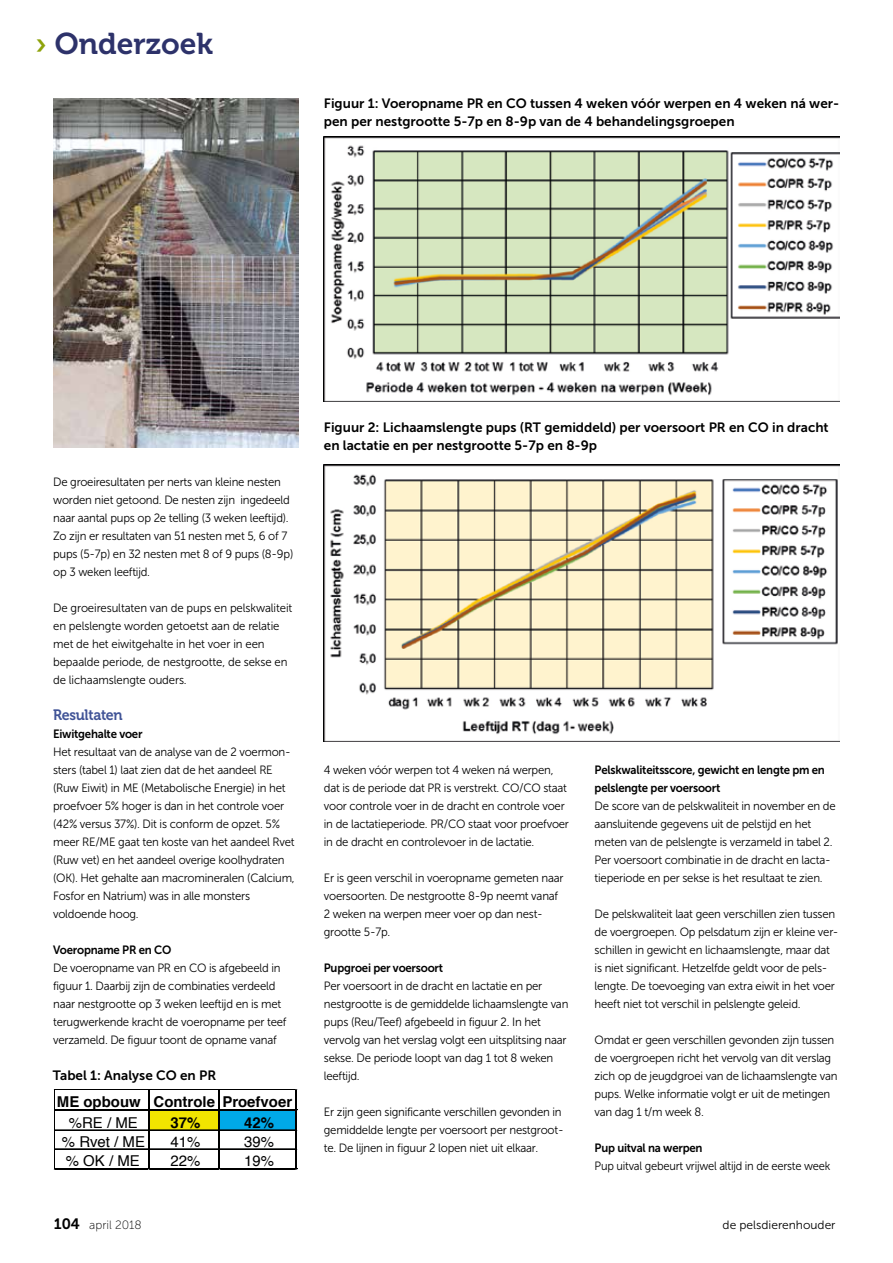
<style>
.page{position:relative;width:893px;height:1263px;background:#fff}
.page>*{position:absolute;margin:0;border:0;box-sizing:border-box;transform-origin:0 0}
.t1{font:30px "Museo 700";color:#2d326a}
.t2{font:15px "Helvetica";color:#000}
.t3{font:700 15px "Helvetica";color:#000}
.t4{font:15px "Museo 700";letter-spacing:-.02em;color:#415497;scale:.95 1}
.t5{font:13.5px/18px "Museo Sans 700";color:#000}
.t6{font:12px/18px "Museo Sans 300";letter-spacing:-.02em;color:#000;scale:.95 1}
.t7{font:12px/18px "Museo Sans 700";letter-spacing:-.02em;color:#000;scale:.95 1}
.t8{font:12px "Museo Sans 300";letter-spacing:-.02em;color:#000;scale:.93 1}
.t9{font:12px "Museo Sans 300";color:#000}
.t10{font:12px "Museo Sans 100";color:#000}
.s1{color:#8ea30b}
.s2{font-family:"Museo 700";font-size:15px}
</style>
<div class="page">
<img style="left:53px;top:99px;width:245px;height:348px">
<div style="left:149px;top:1110px;width:71px;height:21px;background:#f1e400"></div>
<div style="left:219px;top:1110px;width:78px;height:21px;background:#00a9e8"></div>
<hr style="left:55px;top:1089px;width:242px;height:1px;background:#000">
<hr style="left:55px;top:1109px;width:242px;height:2px;background:#000">
<hr style="left:55px;top:1129px;width:93px;height:1px;background:#010202">
<hr style="left:55px;top:1130px;width:93px;height:1px;background:#000">
<hr style="left:150px;top:1129px;width:68px;height:1px;background:#010202">
<hr style="left:150px;top:1130px;width:68px;height:1px;background:#000">
<hr style="left:220px;top:1129px;width:75px;height:1px;background:#010202">
<hr style="left:220px;top:1130px;width:75px;height:1px;background:#000">
<hr style="left:55px;top:1148px;width:93px;height:1px;background:#010202">
<hr style="left:55px;top:1149px;width:93px;height:1px;background:#000">
<hr style="left:150px;top:1148px;width:68px;height:1px;background:#010202">
<hr style="left:150px;top:1149px;width:68px;height:1px;background:#000">
<hr style="left:220px;top:1148px;width:75px;height:1px;background:#010202">
<hr style="left:220px;top:1149px;width:75px;height:1px;background:#000">
<hr style="left:54px;top:1089px;width:1px;height:81px;background:#000">
<hr style="left:148px;top:1090px;width:2px;height:80px;background:#000">
<hr style="left:218px;top:1090px;width:2px;height:80px;background:#000">
<hr style="left:54px;top:1168px;width:243px;height:2px;background:#000">
<hr style="left:295px;top:1090px;width:2px;height:80px;background:#000">
<img style="left:324px;top:136px;width:516px;height:266px">
<img style="left:324px;top:464px;width:516px;height:278px">
<h1 class="t1" style="left:35px;top:27px;width:179px"><span class="s1">›</span> Onderzoek</h1>
<p class="t5" style="left:324px;top:94px;width:517px">Figuur 1: Voeropname PR en CO tussen 4 weken vóór werpen en 4 weken ná wer&shy;pen per nestgrootte 5-7p en 8-9p van de 4 behandelingsgroepen</p>
<p class="t6" style="left:53px;top:473px;width:254px">De groeiresultaten per nerts van kleine nesten worden niet getoond. De nesten zijn ingedeeld naar aantal pups op 2e telling (3 weken leeftijd).<br>Zo zijn er resultaten van 51 nesten met 5, 6 of 7 pups (5-7p) en 32 nesten met 8 of 9 pups (8-9p) op 3 weken leeftijd.</p>
<p class="t6" style="left:53px;top:599px;width:253px">De groeiresultaten van de pups en pelskwaliteit en pelslengte worden getoetst aan de relatie met de het eiwitgehalte in het voer in een bepaalde periode, de nestgrootte, de sekse en de lichaamslengte ouders.</p>
<p class="t4" style="left:53px;top:706px;width:75px">Resultaten</p>
<p class="t7" style="left:53px;top:725px;width:96px">Eiwitgehalte voer</p>
<p class="t6" style="left:53px;top:743px;width:256px">Het resultaat van de analyse van de 2 voermon&shy;sters (tabel 1) laat zien dat de het aandeel RE (Ruw Eiwit) in ME (Metabolische Energie) in het proefvoer 5% hoger is dan in het controle voer (42% versus 37%). Dit is conform de opzet. 5% meer RE/ME gaat ten koste van het aandeel Rvet (Ruw vet) en het aandeel overige koolhydraten (OK). Het gehalte aan macromineralen (Calcium, Fosfor en Natrium) was in alle monsters voldoende hoog.</p>
<p class="t7" style="left:53px;top:941px;width:126px">Voeropname PR en CO</p>
<p class="t6" style="left:53px;top:959px;width:247px">De voeropname van PR en CO is afgebeeld in figuur 1. Daarbij zijn de combinaties verdeeld naar nestgrootte op 3 weken leeftijd en is met terugwerkende kracht de voeropname per teef verzameld. De figuur toont de opname vanaf</p>
<p class="t5" style="left:53px;top:1066px;width:165px">Tabel 1: Analyse CO en PR</p>
<p class="t3" style="left:57px;top:1090px;width:237px">ME opbouw Controle Proefvoer</p>
<p class="t2" style="left:69px;top:1111px;width:70px">%RE / ME</p>
<p class="t3" style="left:171px;top:1110px;width:31px">37%</p>
<p class="t3" style="left:244px;top:1110px;width:31px">42%</p>
<p class="t2" style="left:62px;top:1130px;width:85px">% Rvet / ME</p>
<p class="t2" style="left:171px;top:1130px;width:31px">41%</p>
<p class="t2" style="left:244px;top:1130px;width:31px">39%</p>
<p class="t2" style="left:66px;top:1149px;width:75px">% OK / ME</p>
<p class="t2" style="left:171px;top:1149px;width:31px">22%</p>
<p class="t2" style="left:244px;top:1149px;width:31px">19%</p>
<p class="t5" style="left:324px;top:418px;width:506px">Figuur 2: Lichaamslengte pups (RT gemiddeld) per voersoort PR en CO in dracht en lactatie en per nestgrootte 5-7p en 8-9p</p>
<p class="t6" style="left:324px;top:761px;width:259px">4 weken vóór werpen tot 4 weken ná werpen, dat is de periode dat PR is verstrekt. CO/CO staat voor controle voer in de dracht en controle voer in de lactatieperiode. PR/CO staat voor proefvoer in de dracht en controlevoer in de lactatie.</p>
<p class="t6" style="left:324px;top:869px;width:254px">Er is geen verschil in voeropname gemeten naar voersoorten. De nestgrootte 8-9p neemt vanaf 2 weken na werpen meer voer op dan nest&shy;grootte 5-7p.</p>
<p class="t7" style="left:324px;top:959px;width:127px">Pupgroei per voersoort</p>
<p class="t6" style="left:324px;top:977px;width:259px">Per voersoort in de dracht en lactatie en per nestgrootte is de gemiddelde lichaamslengte van pups (Reu/Teef) afgebeeld in figuur 2. In het vervolg van het verslag volgt een uitsplitsing naar sekse. De periode loopt van dag 1 tot 8 weken leeftijd.</p>
<p class="t6" style="left:324px;top:1103px;width:254px">Er zijn geen significante verschillen gevonden in gemiddelde lengte per voersoort per nestgroot&shy;te. De lijnen in figuur 2 lopen niet uit elkaar.</p>
<p class="t7" style="left:595px;top:761px;width:244px">Pelskwaliteitsscore, gewicht en lengte pm en pelslengte per voersoort</p>
<p class="t6" style="left:595px;top:797px;width:255px">De score van de pelskwaliteit in november en de aansluitende gegevens uit de pelstijd en het meten van de pelslengte is verzameld in tabel 2.<br>Per voersoort combinatie in de dracht en lacta&shy;tieperiode en per sekse is het resultaat te zien.</p>
<p class="t6" style="left:595px;top:905px;width:258px">De pelskwaliteit laat geen verschillen zien tussen de voergroepen. Op pelsdatum zijn er kleine ver&shy;schillen in gewicht en lichaamslengte, maar dat is niet significant. Hetzelfde geldt voor de pels&shy;lengte. De toevoeging van extra eiwit in het voer heeft niet tot verschil in pelslengte geleid.</p>
<p class="t6" style="left:595px;top:1031px;width:257px">Omdat er geen verschillen gevonden zijn tussen de voergroepen richt het vervolg van dit verslag zich op de jeugdgroei van de lichaamslengte van pups. Welke informatie volgt er uit de metingen van dag 1 t/m week 8.</p>
<p class="t7" style="left:595px;top:1139px;width:115px">Pup uitval na werpen</p>
<p class="t8" style="left:595px;top:1159px;width:255px">Pup uitval gebeurt vrijwel altijd in de eerste week</p>
<p class="t10" style="left:54px;top:1218px;width:89px"><span class="s2">104</span> april 2018</p>
<p class="t9" style="left:723px;top:1218px;width:114px">de pelsdierenhouder</p>
</div>
